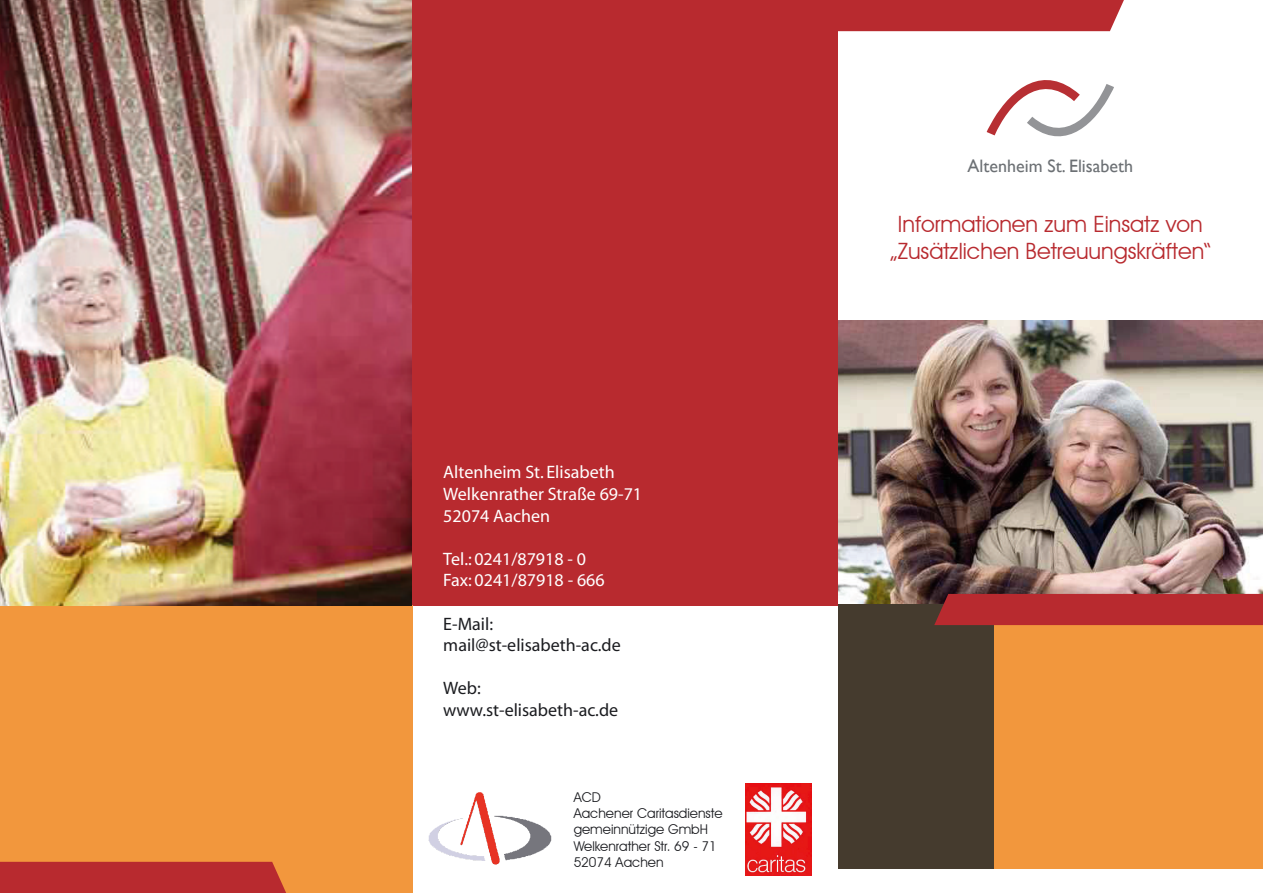
<style>
.page{position:relative;width:1263px;height:893px;background:#fff}
.page>*{position:absolute;margin:0;border:0;box-sizing:border-box;transform-origin:0 0}
.t1{font:22.5px/27px "Avant Garde IT Cby BT";color:#b82a2f;text-align:center}
.t2{font:18px/21.6px "Myriad";color:#fff}
.t3{font:18px/21.6px "Myriad";color:#1b1c20}
.t4{font:18px "Gill Sans";color:#6c7074}
.t5{font:13.5px/16.2px "Avant Garde IT Cby BT";color:#1b1c20}
</style>
<div class="page">
<div style="left:838px;top:604px;width:156px;height:265px;background:#453b2e"></div>
<div style="left:994px;top:604px;width:269px;height:265px;background:#f2973d"></div>
<img style="left:838px;top:321px;width:425px;height:283px">
<div style="left:412px;top:0;width:426px;height:606px;background:#b82a2f"></div>
<img style="left:460px;top:792px;width:77px;height:73px">
<img style="left:746px;top:783px;width:65px;height:92px">
<svg style="left:987px;top:80px;width:127px;height:57px"></svg>
<div style="left:838px;top:0;width:286px;height:31px;background:#b82a2f"></div>
<div style="left:934px;top:594px;width:329px;height:31px;background:#b82a2f"></div>
<div style="left:0;top:605px;width:412px;height:288px;background:#f2973d"></div>
<div style="left:0;top:862px;width:286px;height:31px;background:#b82a2f"></div>
<img style="left:0;top:0;width:411px;height:605px">
<p class="t2" style="left:443px;top:462px;width:200px">Altenheim St. Elisabeth<br>Welkenrather Straße 69-71<br>52074 Aachen</p>
<p class="t2" style="left:443px;top:549px;width:163px">Tel.: 0241/87918 - 0<br>Fax: 0241/87918 - 666</p>
<p class="t3" style="left:443px;top:614px;width:179px">E-Mail: mail@st-elisabeth-ac.de</p>
<p class="t3" style="left:443px;top:678px;width:176px">Web: www.st-elisabeth-ac.de</p>
<p class="t5" style="left:574px;top:789px;width:151px">ACD<br>Aachener Caritasdienste gemeinnützige GmbH<br>Welkenrather Str. 69 - 71<br>52074 Aachen</p>
<p class="t4" style="left:967px;top:155px;width:167px">Altenheim St. Elisabeth</p>
<p class="t1" style="left:890px;top:210px;width:322px">Informationen zum Einsatz von „Zusätzlichen Betreuungskräften“</p>
</div>
